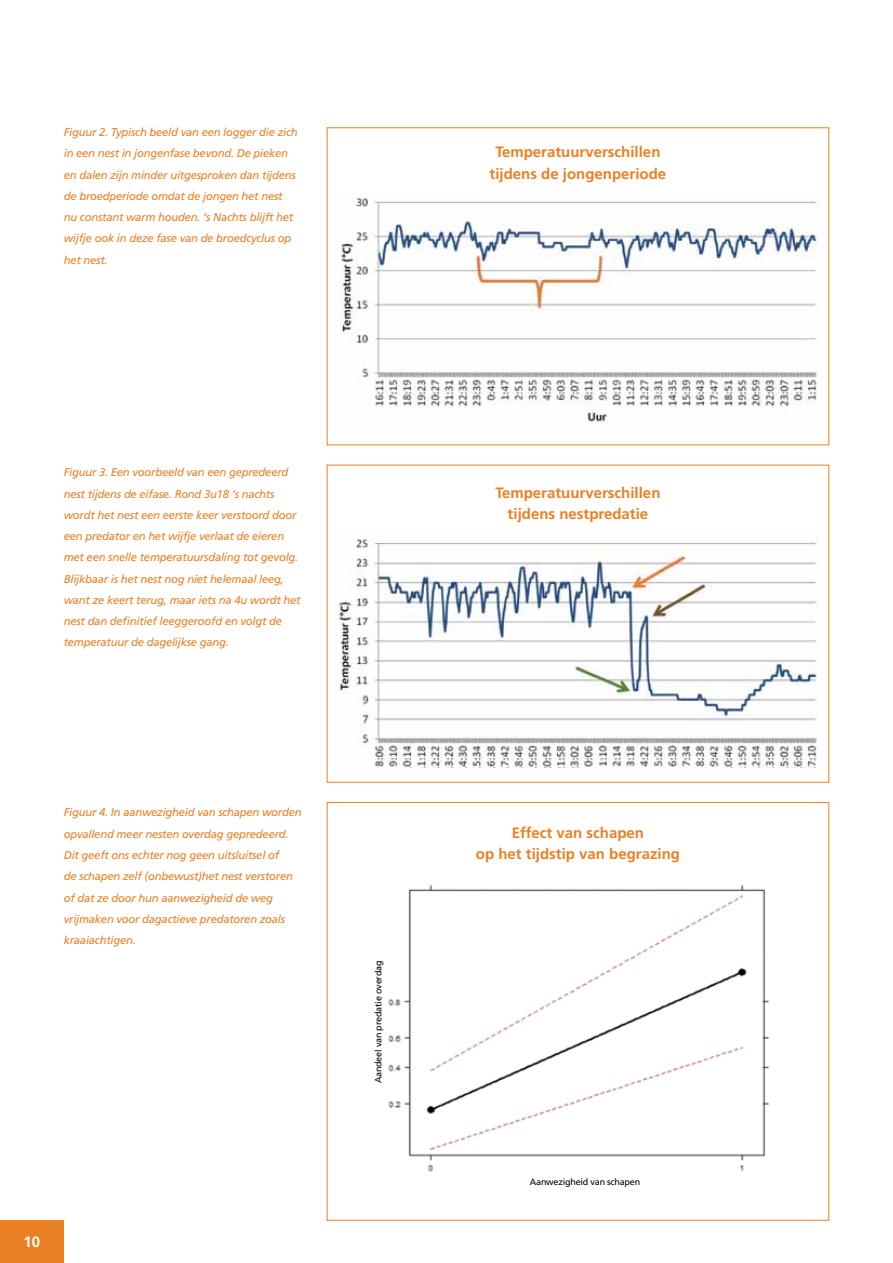
<style>
.page{position:relative;width:893px;height:1263px;background:#fff}
.page>*{position:absolute;margin:0;border:0;box-sizing:border-box;transform-origin:0 0}
.t1{font:700 15px/21.3px "Frutiger LT Std";color:#ea8024;text-align:center}
.t2{font:700 15px "Frutiger LT Std";color:#fff}
.t3{font:italic 11.25px/21.3px "Frutiger LT Std";letter-spacing:-.02em;color:#ea8024}
.t4{font:9px "Frutiger LT Std";letter-spacing:-.02em;color:#000}
</style>
<div class="page">
<img style="left:341px;top:197px;width:476px;height:226px">
<div style="left:327px;top:127px;width:502px;height:318px;border:1px solid #ea8024"></div>
<img style="left:334px;top:538px;width:483px;height:229px">
<div style="left:327px;top:465px;width:502px;height:318px;border:1px solid #ea8024"></div>
<img style="left:388px;top:884px;width:382px;height:288px">
<div style="left:0;top:1220px;width:64px;height:43px;background:#ea8024"></div>
<p class="t3" style="left:64px;top:122px;width:235px">Figuur 2. Typisch beeld van een logger die zich in een nest in jongenfase bevond. De pieken en dalen zijn minder uitgesproken dan tijdens de broedperiode omdat de jongen het nest nu constant warm houden. ‘s Nachts blijft het wijfje ook in deze fase van de broedcyclus op het nest.</p>
<p class="t3" style="left:64px;top:462px;width:238px">Figuur 3. Een voorbeeld van een gepredeerd nest tijdens de eifase. Rond 3u18 ‘s nachts wordt het nest een eerste keer verstoord door een predator en het wijfje verlaat de eieren met een snelle temperatuursdaling tot gevolg.<br>Blijkbaar is het nest nog niet helemaal leeg, want ze keert terug, maar iets na 4u wordt het nest dan definitief leeggeroofd en volgt de temperatuur de dagelijkse gang.</p>
<p class="t3" style="left:64px;top:802px;width:239px">Figuur 4. In aanwezigheid van schapen worden opvallend meer nesten overdag gepredeerd.<br>Dit geeft ons echter nog geen uitsluitsel of<br>de schapen zelf (onbewust)het nest verstoren of dat ze door hun aanwezigheid de weg vrijmaken voor dagactieve predatoren zoals kraaiachtigen.</p>
<h1 class="t2" style="left:24px;top:1233px;width:18px">10</h1>
<p class="t4" style="left:373px;top:1083px;width:124px;rotate:-90deg">Aandeel van predatie overdag</p>
<h1 class="t1" style="left:490px;top:142px;width:178px">Temperatuurverschillen tijdens de jongenperiode</h1>
<h1 class="t1" style="left:495px;top:482px;width:167px">Temperatuurverschillen tijdens nestpredatie</h1>
<h1 class="t1" style="left:476px;top:822px;width:206px">Effect van schapen<br>op het tijdstip van begrazing</h1>
<p class="t4" style="left:530px;top:1177px;width:112px">Aanwezigheid van schapen</p>
</div>
